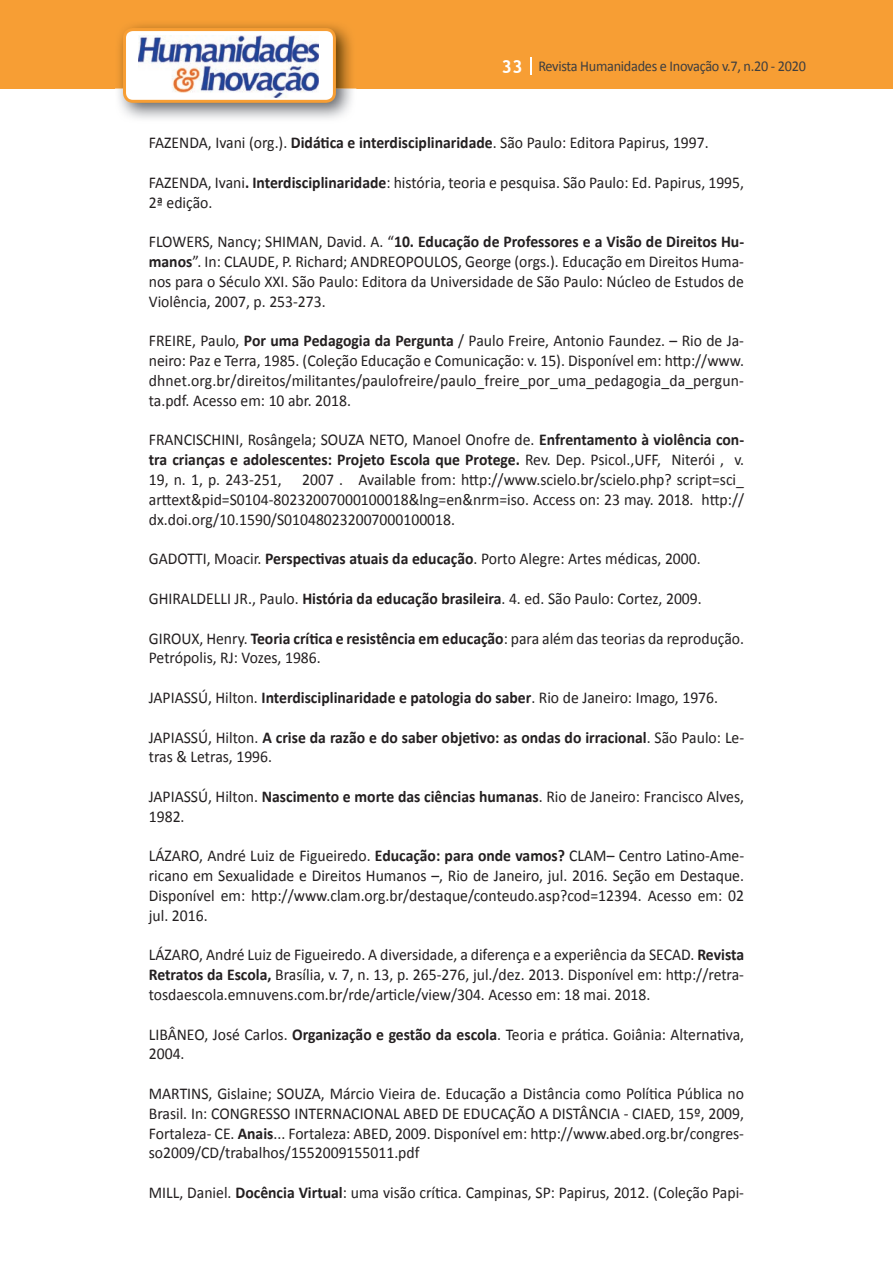
<style>
.page{position:relative;width:893px;height:1263px;background:#fff}
.page>*{position:absolute;margin:0;border:0;box-sizing:border-box;transform-origin:0 0}
.t1{font:16.5px/19.8px "Calibri";color:#231f20;text-align:justify;scale:.95 1}
.t2{font:700 16.5px/19.8px "Calibri";color:#231f20;scale:.95 1}
.t3{font:15px "Calibri";letter-spacing:-.02em;color:#3e3e3f;scale:.95 1}
.s1{font-family:"Trebuchet MS";font-weight:700;font-size:18px;color:#fff}
.s2{font-weight:700}
.s3{font-weight:400}
</style>
<div class="page">
<div style="left:0;top:0;width:893px;height:88px;background:#f79e34"></div>
<svg style="left:530px;top:57px;width:2px;height:18px"></svg>
<img style="left:115px;top:24px;width:241px;height:95px">
<svg style="left:123px;top:28px;width:213px;height:75px"></svg>
<p class="t3" style="left:501px;top:57px;width:322px"><span class="s1">33</span> Revista Humanidades e Inovação v.7, n.20 - 2020</p>
<p class="t1" style="left:149px;top:133px;width:591px">FAZENDA, Ivani (org.). <span class="s2">Didática e interdisciplinaridade</span>. São Paulo: Editora Papirus, 1997.</p>
<p class="t1" style="left:149px;top:173px;width:628px">FAZENDA, Ivani<span class="s2">. Interdisciplinaridade</span>: história, teoria e pesquisa. São Paulo: Ed. Papirus, 1995,<br>2ª edição.</p>
<p class="t1" style="left:149px;top:232px;width:628px">FLOWERS, Nancy; SHIMAN, David. A. “<span class="s2">10. Educação de Professores e a Visão de Direitos Hu&shy;manos</span>”. In: CLAUDE, P. Richard; ANDREOPOULOS, George (orgs.). Educação em Direitos Huma&shy;nos para o Século XXI. São Paulo: Editora da Universidade de São Paulo: Núcleo de Estudos de Violência, 2007, p. 253-273.</p>
<p class="t1" style="left:149px;top:331px;width:628px">FREIRE, Paulo, <span class="s2">Por uma Pedagogia da Pergunta</span> / Paulo Freire, Antonio Faundez. – Rio de Ja&shy;neiro: Paz e Terra, 1985. (Coleção Educação e Comunicação: v. 15). Disponível em: http://www. dhnet.org.br/direitos/militantes/paulofreire/paulo_freire_por_uma_pedagogia_da_pergun&shy;ta.pdf. Acesso em: 10 abr. 2018.</p>
<p class="t1" style="left:149px;top:430px;width:628px">FRANCISCHINI, Rosângela; SOUZA NETO, Manoel Onofre de. <span class="s2">Enfrentamento à violência con&shy;tra crianças e adolescentes: Projeto Escola que Protege.</span> Rev. Dep. Psicol.,UFF, Niterói , v.<br>19, n. 1, p. 243-251, 2007 . Available from: http://www.scielo.br/scielo.php? script=sci_ arttext&amp;pid=S0104-80232007000100018&amp;lng=en&amp;nrm=iso. Access on: 23 may. 2018. http:// dx.doi.org/10.1590/S010480232007000100018.</p>
<p class="t1" style="left:149px;top:549px;width:582px">GADOTTI, Moacir. <span class="s2">Perspectivas atuais da educação</span>. Porto Alegre: Artes médicas, 2000.</p>
<p class="t1" style="left:149px;top:589px;width:584px">GHIRALDELLI JR., Paulo. <span class="s2">História da educação brasileira</span>. 4. ed. São Paulo: Cortez, 2009.</p>
<p class="t1" style="left:149px;top:628px;width:628px">GIROUX, Henry. <span class="s2">Teoria crítica e resistência em educação</span>: para além das teorias da reprodução.<br>Petrópolis, RJ: Vozes, 1986.</p>
<p class="t1" style="left:149px;top:688px;width:601px">JAPIASSÚ, Hilton. <span class="s2">Interdisciplinaridade e patologia do saber</span>. Rio de Janeiro: Imago, 1976.</p>
<p class="t2" style="left:149px;top:727px;width:628px"><span class="s3">JAPIASSÚ, Hilton.</span> A crise da razão e do saber objetivo: as ondas do irracional<span class="s3">. São Paulo: Le&shy;tras &amp; Letras, 1996.</span></p>
<p class="t1" style="left:149px;top:787px;width:628px">JAPIASSÚ, Hilton. <span class="s2">Nascimento e morte das ciências humanas</span>. Rio de Janeiro: Francisco Alves,<br>1982.</p>
<p class="t1" style="left:149px;top:846px;width:628px">LÁZARO, André Luiz de Figueiredo. <span class="s2">Educação: para onde vamos?</span> CLAM– Centro Latino-Ame&shy;ricano em Sexualidade e Direitos Humanos –, Rio de Janeiro, jul. 2016. Seção em Destaque.<br>Disponível em: http://www.clam.org.br/destaque/conteudo.asp?cod=12394. Acesso em: 02 jul. 2016.</p>
<p class="t1" style="left:149px;top:945px;width:628px">LÁZARO, André Luiz de Figueiredo. A diversidade, a diferença e a experiência da SECAD. <span class="s2">Revista Retratos da Escola,</span> Brasília, v. 7, n. 13, p. 265-276, jul./dez. 2013. Disponível em: http://retra&shy;tosdaescola.emnuvens.com.br/rde/article/view/304. Acesso em: 18 mai. 2018.</p>
<p class="t1" style="left:149px;top:1024px;width:628px">LIBÂNEO, José Carlos. <span class="s2">Organização e gestão da escola</span>. Teoria e prática. Goiânia: Alternativa,<br>2004.</p>
<p class="t1" style="left:149px;top:1084px;width:628px">MARTINS, Gislaine; SOUZA, Márcio Vieira de. Educação a Distância como Política Pública no Brasil. In: CONGRESSO INTERNACIONAL ABED DE EDUCAÇÃO A DISTÂNCIA - CIAED, 15º, 2009, Fortaleza- CE. <span class="s2">Anais</span>... Fortaleza: ABED, 2009. Disponível em: http://www.abed.org.br/congres&shy;so2009/CD/trabalhos/1552009155011.pdf</p>
<p class="t1" style="left:149px;top:1183px;width:628px">MILL, Daniel. <span class="s2">Docência Virtual</span>: uma visão crítica. Campinas, SP: Papirus, 2012. (Coleção Papi-</p>
</div>
